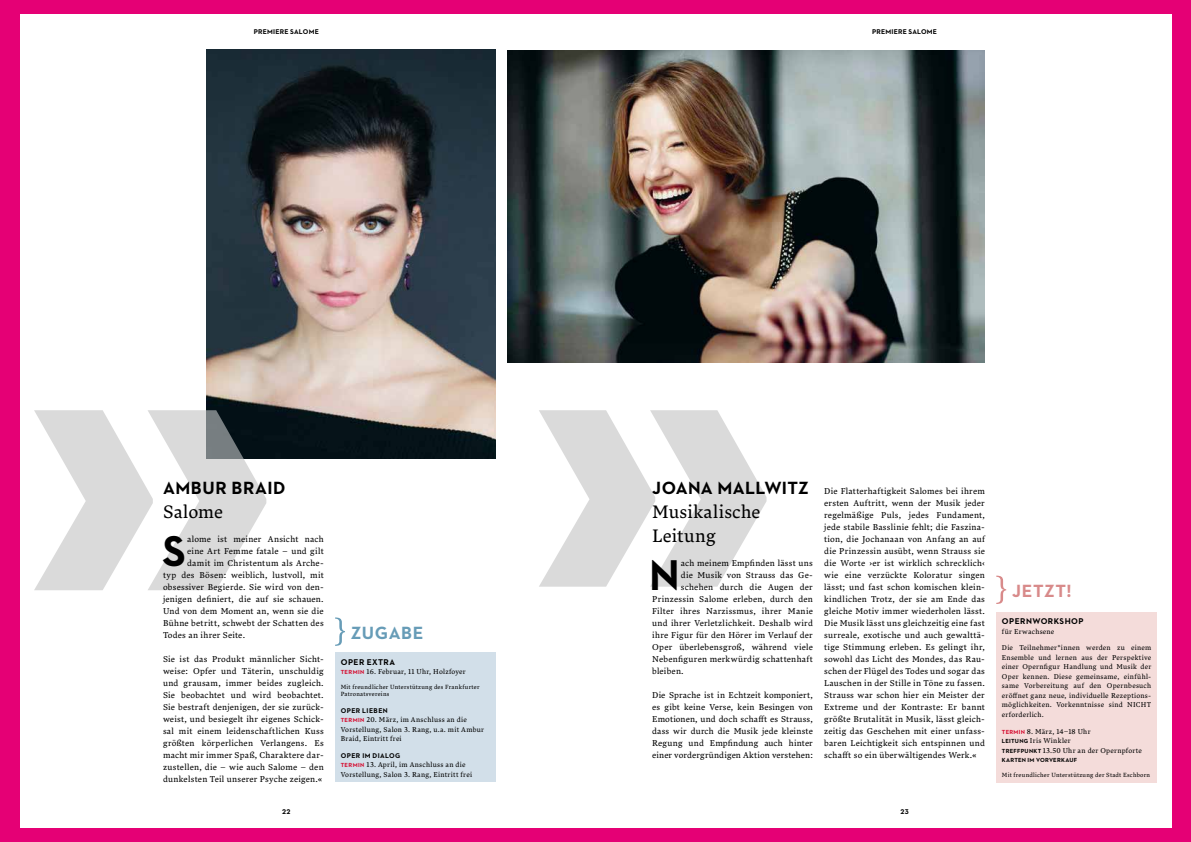
<style>
.page{position:relative;width:1191px;height:842px;background:#e50075}
.page>*{position:absolute;margin:0;border:0;box-sizing:border-box;transform-origin:0 0}
.t1{font:700 43.8px "Neutraface 2 Text";color:#000}
.t2{font:18px/24px "Lava Std";letter-spacing:.01em;color:#000}
.t3{font:700 18px "Neutraface 2 Text";letter-spacing:.02em;color:#000}
.t4{font:700 18px "Neutraface 2 Text";letter-spacing:.03em;color:#679cb7}
.t5{font:700 18px "Neutraface 2 Text";letter-spacing:.03em;color:#d88a8a}
.t6{font:8.5px/12px "Lava Std";letter-spacing:.02em;color:#000;text-align:justify}
.t7{font:700 8.5px "Neutraface 2 Text";letter-spacing:.055em;color:#000}
.t8{font:7px/9.5px "Lava Std";letter-spacing:.03em;color:#000}
.t9{font:700 7px "Neutraface 2 Text";letter-spacing:.035em;color:#000}
.t10{font:700 7px "Neutraface 2 Text";letter-spacing:.055em;color:#000}
.t11{font:700 7px "Neutraface 2 Text";letter-spacing:.06em;color:#000}
.t12{font:6px/7.2px "Lava Std";letter-spacing:.035em;color:#000}
.t13{font:700 6px "Neutraface 2 Text";letter-spacing:.045em;color:#000}
.s1{font-family:"Neutraface 2 Text";font-weight:700;font-size:6px;color:#d50c2f}
.s2{font-family:"Neutraface 2 Text";font-weight:700;font-size:6px}
</style>
<div class="page">
<div style="left:20px;top:14px;width:1151px;height:814px;background:#fff"></div>
<svg style="left:34px;top:410px;width:232px;height:180px;fill:#dadada"></svg>
<img style="left:206px;top:50px;width:290px;height:408px">
<svg style="left:539px;top:410px;width:227px;height:177px;fill:#dadada"></svg>
<div style="left:335px;top:652px;width:161px;height:130px;background:#d2dfe9"></div>
<svg style="left:335px;top:617px;width:10px;height:29px"></svg>
<div style="left:996px;top:612px;width:161px;height:170px;background:#f4dcda"></div>
<svg style="left:996px;top:576px;width:10px;height:28px"></svg>
<svg style="left:206px;top:410px;width:60px;height:48px;background:#303b40"></svg>
<img style="left:507px;top:50px;width:478px;height:312px">
<p class="t9" style="left:254px;top:27px;width:67px">PREMIERE SALOME</p>
<p class="t9" style="left:872px;top:27px;width:67px">PREMIERE SALOME</p>
<h2 class="t3" style="left:163px;top:477px;width:124px">AMBUR BRAID</h2>
<h2 class="t2" style="left:163px;top:499px;width:61px">Salome</h2>
<h1 class="t1" style="left:162px;top:523px;width:25px">S</h1>
<p class="t6" style="left:187px;top:533px;width:138px">alome ist meiner Ansicht nach</p>
<p class="t6" style="left:187px;top:545px;width:138px">eine Art Femme fatale – und gilt</p>
<p class="t6" style="left:187px;top:557px;width:138px">damit im Christentum als Arche-</p>
<p class="t6" style="left:163px;top:569px;width:162px">typ des Bösen: weiblich, lustvoll, mit</p>
<p class="t6" style="left:163px;top:581px;width:162px">obsessiver Begierde. Sie wird von den-</p>
<p class="t6" style="left:163px;top:593px;width:162px">jenigen definiert, die auf sie schauen.</p>
<p class="t6" style="left:163px;top:605px;width:162px">Und von dem Moment an, wenn sie die</p>
<p class="t6" style="left:163px;top:617px;width:162px">Bühne betritt, schwebt der Schatten des</p>
<p class="t6" style="left:163px;top:629px;width:84px">Todes an ihrer Seite.</p>
<p class="t6" style="left:163px;top:653px;width:162px">Sie ist das Produkt männlicher Sicht&shy;weise: Opfer und Täterin, unschuldig und grausam, immer beides zugleich.<br>Sie beobachtet und wird beobachtet.<br>Sie bestraft denjenigen, der sie zurück&shy;weist, und besiegelt ihr eigenes Schick&shy;sal mit einem leidenschaftlichen Kuss größten körperlichen Verlangens. Es macht mir immer Spaß, Charaktere dar&shy;zustellen, die – wie auch Salome – den dunkelsten Teil unserer Psyche zeigen.«</p>
<p class="t7" style="left:341px;top:656px;width:56px">OPER EXTRA</p>
<h2 class="t4" style="left:351px;top:621px;width:74px">ZUGABE</h2>
<p class="t8" style="left:341px;top:667px;width:127px"><span class="s1">TERMIN</span> 16. Februar, 11 Uhr, Holzfoyer</p>
<p class="t12" style="left:341px;top:683px;width:140px">Mit freundlicher Unterstützung des Frankfurter<br>Patronatsvereins</p>
<p class="t11" style="left:341px;top:706px;width:49px">OPER LIEBEN</p>
<p class="t8" style="left:341px;top:715px;width:145px"><span class="s1">TERMIN</span> 20. März, im Anschluss an die<br>Vorstellung, Salon 3. Rang, u.a. mit Ambur<br>Braid, Eintritt frei</p>
<p class="t10" style="left:341px;top:751px;width:61px">OPER IM DIALOG</p>
<p class="t8" style="left:341px;top:760px;width:133px"><span class="s1">TERMIN</span> 13. April, im Anschluss an die<br>Vorstellung, Salon 3. Rang, Eintritt frei</p>
<h2 class="t3" style="left:652px;top:477px;width:158px">JOANA MALLWITZ</h2>
<h2 class="t2" style="left:652px;top:499px;width:110px">Musikalische<br>Leitung</h2>
<h1 class="t1" style="left:649px;top:547px;width:32px">N</h1>
<p class="t6" style="left:681px;top:557px;width:133px">ach meinem Empfinden lässt uns</p>
<p class="t6" style="left:681px;top:569px;width:133px">die Musik von Strauss das Ge-</p>
<p class="t6" style="left:681px;top:581px;width:133px">schehen durch die Augen der</p>
<p class="t6" style="left:652px;top:593px;width:162px">Prinzessin Salome erleben, durch den</p>
<p class="t6" style="left:652px;top:605px;width:162px">Filter ihres Narzissmus, ihrer Manie</p>
<p class="t6" style="left:652px;top:617px;width:162px">und ihrer Verletzlichkeit. Deshalb wird</p>
<p class="t6" style="left:652px;top:629px;width:162px">ihre Figur für den Hörer im Verlauf der</p>
<p class="t6" style="left:652px;top:641px;width:162px">Oper überlebensgroß, während viele</p>
<p class="t6" style="left:652px;top:653px;width:162px">Nebenfiguren merkwürdig schattenhaft</p>
<p class="t6" style="left:652px;top:665px;width:33px">bleiben.</p>
<p class="t6" style="left:652px;top:689px;width:162px">Die Sprache ist in Echtzeit komponiert, es gibt keine Verse, kein Besingen von Emotionen, und doch schafft es Strauss, dass wir durch die Musik jede kleinste Regung und Empfindung auch hinter einer vordergründigen Aktion verstehen:</p>
<p class="t6" style="left:824px;top:485px;width:162px">Die Flatterhaftigkeit Salomes bei ihrem ersten Auftritt, wenn der Musik jeder regelmäßige Puls, jedes Fundament, jede stabile Basslinie fehlt; die Faszina&shy;tion, die Jochanaan von Anfang an auf die Prinzessin ausübt, wenn Strauss sie die Worte ›er ist wirklich schrecklich‹ wie eine verzückte Koloratur singen lässt; und fast schon komischen klein&shy;kindlichen Trotz, der sie am Ende das gleiche Motiv immer wiederholen lässt.<br>Die Musik lässt uns gleichzeitig eine fast surreale, exotische und auch gewalttä&shy;tige Stimmung erleben. Es gelingt ihr, sowohl das Licht des Mondes, das Rau&shy;schen der Flügel des Todes und sogar das Lauschen in der Stille in Töne zu fassen.<br>Strauss war schon hier ein Meister der Extreme und der Kontraste: Er bannt größte Brutalität in Musik, lässt gleich&shy;zeitig das Geschehen mit einer unfass&shy;baren Leichtigkeit sich entspinnen und schafft so ein überwältigendes Werk.«</p>
<p class="t9" style="left:282px;top:807px;width:10px">22</p>
<p class="t9" style="left:900px;top:807px;width:10px">23</p>
<h2 class="t5" style="left:1012px;top:579px;width:61px">JETZT!</h2>
<p class="t7" style="left:1002px;top:616px;width:83px">OPERNWORKSHOP</p>
<p class="t8" style="left:1002px;top:626px;width:54px">für Erwachsene</p>
<p class="t8" style="left:1002px;top:643px;width:151px;text-align:justify">Die Teilnehmer*innen werden zu einem Ensemble und lernen aus der Perspektive einer Opernfigur Handlung und Musik der Oper kennen. Diese gemeinsame, einfühl&shy;same Vorbereitung auf den Opernbesuch eröffnet ganz neue, individuelle Rezeptions&shy;möglichkeiten. Vorkenntnisse sind NICHT erforderlich.</p>
<p class="t8" style="left:1002px;top:726px;width:141px"><span class="s1">TERMIN</span> 8. März, 14–18 Uhr<br><span class="s2">LEITUNG</span> Iris Winkler<br><span class="s2">TREFFPUNKT</span> 13.50 Uhr an der Opernpforte</p>
<p class="t13" style="left:1002px;top:756px;width:77px">KARTEN IM VORVERKAUF</p>
<p class="t12" style="left:1002px;top:771px;width:150px">Mit freundlicher Unterstützung der Stadt Eschborn</p>
</div>
